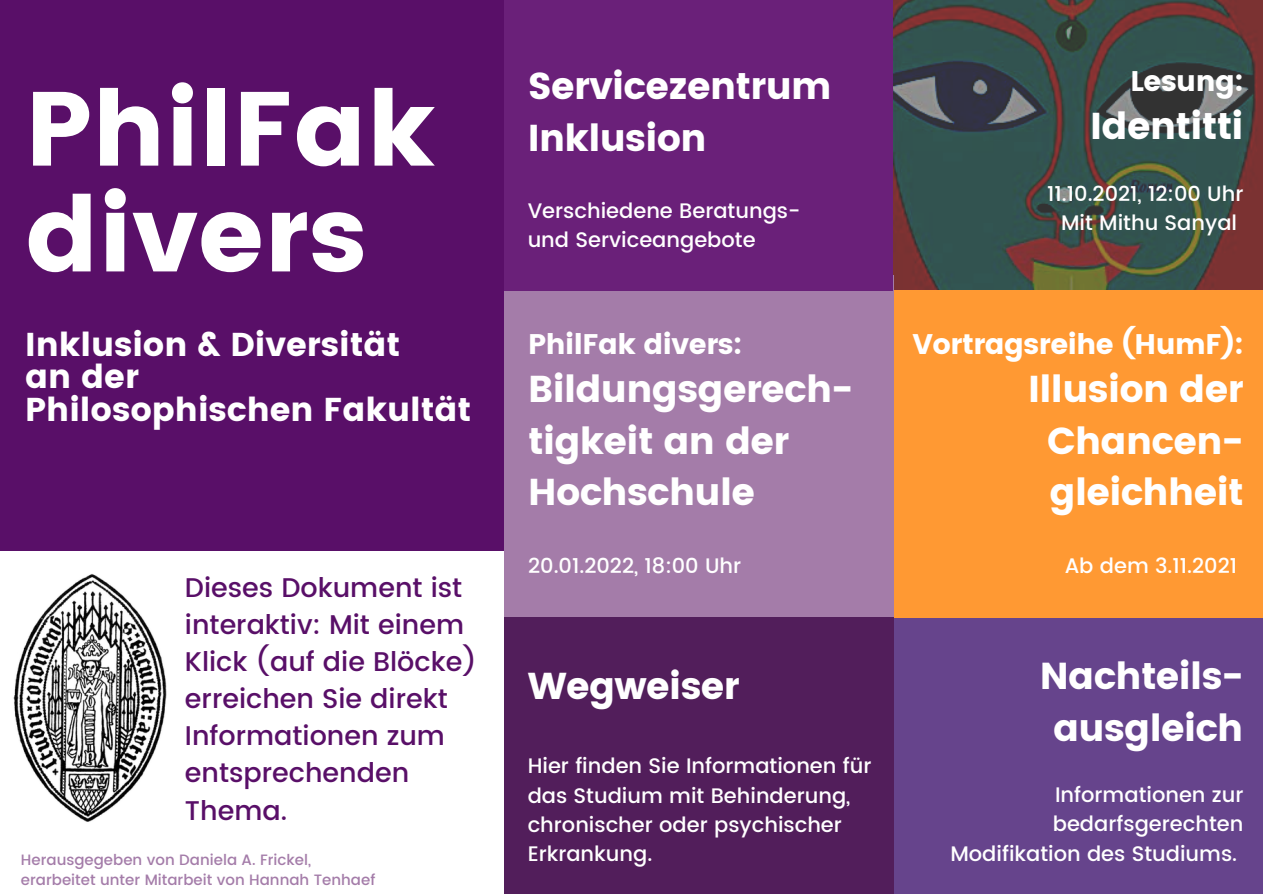
<style>
.page{position:relative;width:1263px;height:894px;background:#fff}
.page>*{position:absolute;margin:0;border:0;box-sizing:border-box;transform-origin:0 0}
.t1{font:105px/105.8px "Poppins";color:#fff}
.t2{font:37.35px/51.8px "Poppins";letter-spacing:-.015em;color:#fff}
.t3{font:33px "Poppins";color:#fff}
.t4{font:28.35px "Poppins";letter-spacing:-.015em;color:#fff}
.t5{font:500 27px/37px "Poppins";color:#590f68}
.t6{font:500 21px/29.2px "Poppins";color:#fff}
.t7{font:500 15px "Poppins";color:#a47ca9}
</style>
<div class="page">
<img style="left:893px;top:0;width:370px;height:291px">
<div style="left:0;top:0;width:529px;height:551px;background:#590f68"></div>
<div style="left:504px;top:275px;width:389px;height:342px;background:#a47ca9"></div>
<div style="left:894px;top:290px;width:369px;height:327px;background:#f93"></div>
<div style="left:504px;top:0;width:388px;height:290px;background:#6a2079"></div>
<div style="left:894px;top:617px;width:369px;height:276px;background:#66448c"></div>
<div style="left:504px;top:617px;width:389px;height:276px;background:#521e5b"></div>
<img style="left:13px;top:574px;width:154px;height:248px">
<p class="t1" style="left:25px;top:76px;width:411px">PhilFak divers</p>
<p class="t3" style="left:25px;top:325px;width:377px">Inklusion &amp; Diversität</p>
<p class="t3" style="left:25px;top:357px;width:115px">an der</p>
<p class="t3" style="left:25px;top:390px;width:448px">Philosophischen Fakultät</p>
<p class="t5" style="left:185px;top:568px;width:293px">Dieses Dokument ist interaktiv: Mit einem<br>Klick (auf die Blöcke)</p>
<p class="t5" style="left:185px;top:680px;width:264px">erreichen Sie direkt<br>Informationen zum entsprechenden<br>Thema.</p>
<p class="t7" style="left:21px;top:850px;width:292px">Herausgegeben von Daniela A. Frickel,</p>
<p class="t7" style="left:21px;top:871px;width:356px">erarbeitet unter Mitarbeit von Hannah Tenhaef</p>
<p class="t2" style="left:528px;top:60px;width:305px">Servicezentrum<br>Inklusion</p>
<p class="t6" style="left:528px;top:196px;width:274px">Verschiedene Beratungs&shy;und Serviceangebote</p>
<p class="t4" style="left:528px;top:327px;width:216px">PhilFak divers:</p>
<p class="t2" style="left:528px;top:363px;width:327px">Bildungsgerech&shy;tigkeit an der<br>Hochschule</p>
<p class="t6" style="left:528px;top:551px;width:215px">20.01.2022, 18:00 Uhr</p>
<p class="t2" style="left:528px;top:660px;width:213px">Wegweiser</p>
<p class="t6" style="left:528px;top:751px;width:345px">Hier finden Sie Informationen für das Studium mit Behinderung, chronischer oder psychischer<br>Erkrankung.</p>
<p class="t4" style="left:1130px;top:65px;width:114px">Lesung:</p>
<p class="t2" style="left:1090px;top:101px;width:155px">Identitti</p>
<p class="t6" style="left:1047px;top:179px;width:198px">11.10.2021, 12:00 Uhr</p>
<p class="t6" style="left:1061px;top:208px;width:178px">Mit Mithu Sanyal</p>
<p class="t4" style="left:912px;top:327px;width:333px">Vortragsreihe (HumF):</p>
<p class="t2" style="left:1028px;top:363px;width:217px;text-align:center">Illusion der<br>Chancen&shy;gleichheit</p>
<p class="t6" style="left:1065px;top:551px;width:174px">Ab dem 3.11.2021</p>
<p class="t2" style="left:1040px;top:650px;width:205px;text-align:center">Nachteils&shy;ausgleich</p>
<p class="t6" style="left:950px;top:780px;width:295px;text-align:right">Informationen zur bedarfsgerechten<br>Modifikation des Studiums.</p>
</div>
